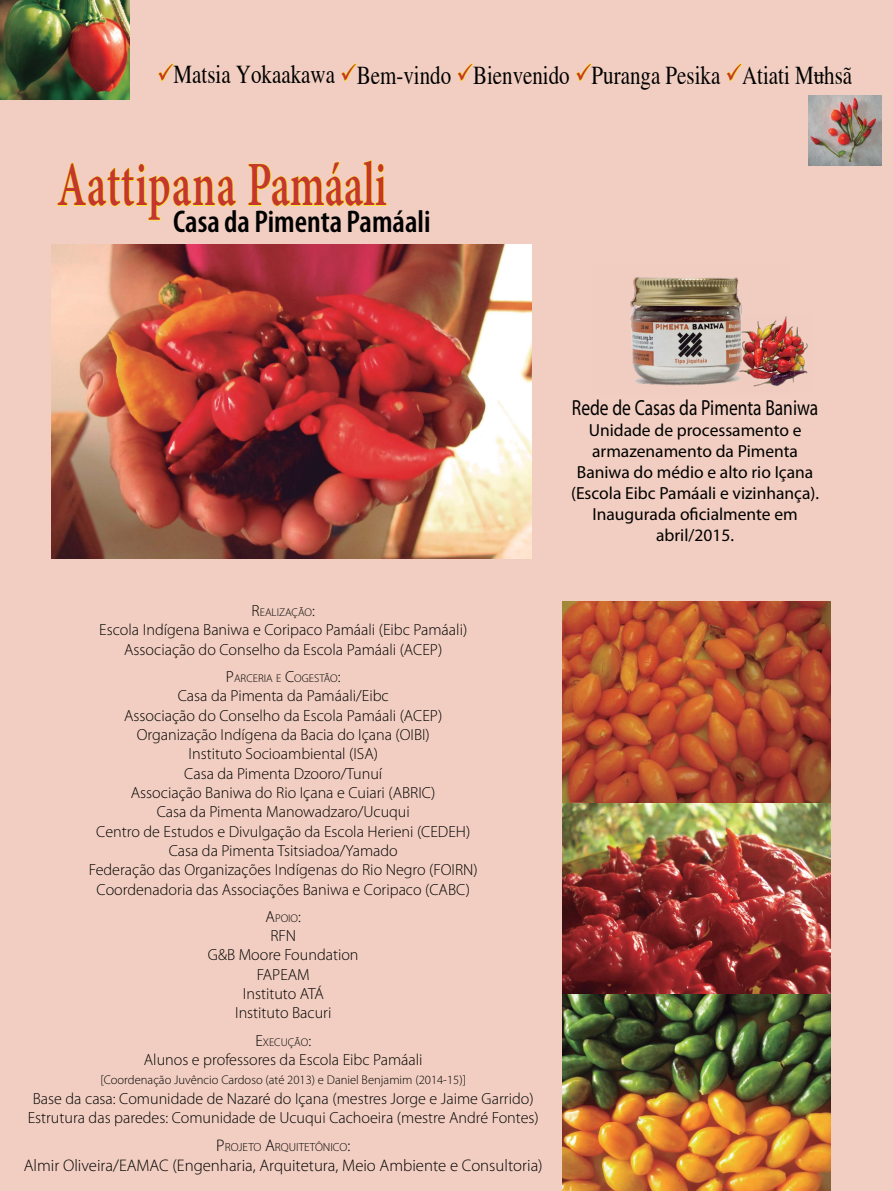
<style>
.page{position:relative;width:893px;height:1191px;background:#f1cec1}
.page>*{position:absolute;margin:0;border:0;box-sizing:border-box;transform-origin:0 0}
.t1{font:600 63px "Minion Pro";letter-spacing:.01em;color:#c4362f;scale:.67 1}
.t2{font:600 condensed 31.5px "Myriad Pro";color:#000}
.t3{font:26.25px "Toronto Plain";color:#000;scale:.8 1}
.t4{font:21.88px "Myriad Pro";color:#000;scale:.8 1}
.t5{font:17.5px/21px "Myriad Pro";color:#000;text-align:center}
.t6{font:300 16.8px "Myriad Pro";color:#000}
.t7{font:300 16.1px "Myriad Pro";color:#000}
.t8{font:300 12.6px "Myriad Pro";color:#000}
.t9{font:300 11.76px "Myriad Pro";color:#000}
.t10{font:300 11.27px "Myriad Pro";color:#000}
.s1{color:#c4362f}
.s2{font-size:16.1px}
.s3{font-size:16.8px}
</style>
<div class="page">
<svg style="left:158px;top:63px;width:16px;height:19px"></svg>
<svg style="left:341px;top:63px;width:16px;height:19px"></svg>
<svg style="left:457px;top:63px;width:16px;height:19px"></svg>
<svg style="left:576px;top:63px;width:16px;height:19px"></svg>
<svg style="left:726px;top:63px;width:16px;height:19px"></svg>
<svg style="left:57px;top:162px;width:180px;height:59px"></svg>
<svg style="left:248px;top:160px;width:139px;height:47px"></svg>
<img style="left:51px;top:245px;width:480px;height:313px">
<img style="left:790px;top:326px;width:18px;height:57px">
<img style="left:630px;top:277px;width:160px;height:110px">
<img style="left:563px;top:803px;width:267px;height:191px">
<img style="left:808px;top:95px;width:73px;height:71px">
<img style="left:563px;top:602px;width:267px;height:201px">
<img style="left:563px;top:994px;width:267px;height:197px">
<img style="left:0;top:0;width:129px;height:99px">
<p class="t3" style="left:157px;top:60px;width:870px"><span class="s1">✓</span>Matsia Yokaakawa <span class="s1">✓</span>Bem-vindo <span class="s1">✓</span>Bienvenido <span class="s1">✓</span>Puranga Pesika <span class="s1">✓</span>Atiati Muhsã</p>
<p class="t1" style="left:57px;top:141px;width:493px">Aattipana Pamáali</p>
<p class="t2" style="left:173px;top:202px;width:259px">Casa da Pimenta Pamáali</p>
<p class="t10" style="left:252px;top:605px;width:65px"><span class="s2">R</span>EALIZAÇÃO<span class="s2">:</span></p>
<p class="t7" style="left:99px;top:620px;width:369px">Escola Indígena Baniwa e Coripaco Pamáali (Eibc Pamáali)</p>
<p class="t7" style="left:124px;top:639px;width:319px">Associação do Conselho da Escola Pamáali (ACEP)</p>
<p class="t10" style="left:226px;top:671px;width:116px"><span class="s2">P</span>ARCERIA E <span class="s2">C</span>OGESTÃO<span class="s2">:</span></p>
<p class="t7" style="left:178px;top:686px;width:213px">Casa da Pimenta da Pamáali/Eibc</p>
<p class="t7" style="left:124px;top:705px;width:319px">Associação do Conselho da Escola Pamáali (ACEP)</p>
<p class="t7" style="left:137px;top:725px;width:295px">Organização Indígena da Bacia do Içana (OIBI)</p>
<p class="t7" style="left:188px;top:744px;width:191px">Instituto Socioambiental (ISA)</p>
<p class="t7" style="left:184px;top:763px;width:200px">Casa da Pimenta Dzooro/Tunuí</p>
<p class="t7" style="left:131px;top:783px;width:306px">Associação Baniwa do Rio Içana e Cuiari (ABRIC)</p>
<p class="t7" style="left:157px;top:802px;width:255px">Casa da Pimenta Manowadzaro/Ucuqui</p>
<p class="t7" style="left:96px;top:821px;width:375px">Centro de Estudos e Divulgação da Escola Herieni (CEDEH)</p>
<p class="t7" style="left:169px;top:841px;width:231px">Casa da Pimenta Tsitsiadoa/Yamado</p>
<p class="t7" style="left:89px;top:860px;width:390px">Federação das Organizações Indígenas do Rio Negro (FOIRN)</p>
<p class="t7" style="left:97px;top:879px;width:375px">Coordenadoria das Associações Baniwa e Coripaco (CABC)</p>
<p class="t10" style="left:266px;top:911px;width:37px"><span class="s2">A</span>POIO<span class="s2">:</span></p>
<p class="t7" style="left:270px;top:926px;width:27px">RFN</p>
<p class="t7" style="left:208px;top:945px;width:152px">G&amp;B Moore Foundation</p>
<p class="t7" style="left:257px;top:964px;width:54px">FAPEAM</p>
<p class="t7" style="left:243px;top:984px;width:83px">Instituto ATÁ</p>
<p class="t7" style="left:235px;top:1003px;width:98px">Instituto Bacuri</p>
<p class="t10" style="left:255px;top:1035px;width:57px"><span class="s2">E</span>XECUÇÃO<span class="s2">:</span></p>
<p class="t7" style="left:144px;top:1050px;width:280px">Alunos e professores da Escola Eibc Pamáali</p>
<p class="t8" style="left:101px;top:1072px;width:367px">[Coordenação Juvêncio Cardoso (até 2013) e Daniel Benjamim (2014-15)]</p>
<p class="t7" style="left:33px;top:1088px;width:502px">Base da casa: Comunidade de Nazaré do Içana (mestres Jorge e Jaime Garrido)</p>
<p class="t7" style="left:28px;top:1108px;width:513px">Estrutura das paredes: Comunidade de Ucuqui Cachoeira (mestre André Fontes)</p>
<p class="t9" style="left:216px;top:1140px;width:136px"><span class="s3">P</span>ROJETO <span class="s3">A</span>RQUITETÔNICO<span class="s3">:</span></p>
<p class="t6" style="left:24px;top:1155px;width:520px">Almir Oliveira/EAMAC (Engenharia, Arquitetura, Meio Ambiente e Consultoria)</p>
<p class="t4" style="left:572px;top:394px;width:310px">Rede de Casas da Pimenta Baniwa</p>
<p class="t5" style="left:571px;top:419px;width:250px">Unidade de processamento e armazenamento da Pimenta<br>Baniwa do médio e alto rio Içana (Escola Eibc Pamáali e vizinhança).</p>
<p class="t5" style="left:592px;top:503px;width:207px">Inaugurada oficialmente em abril/2015.</p>
</div>
